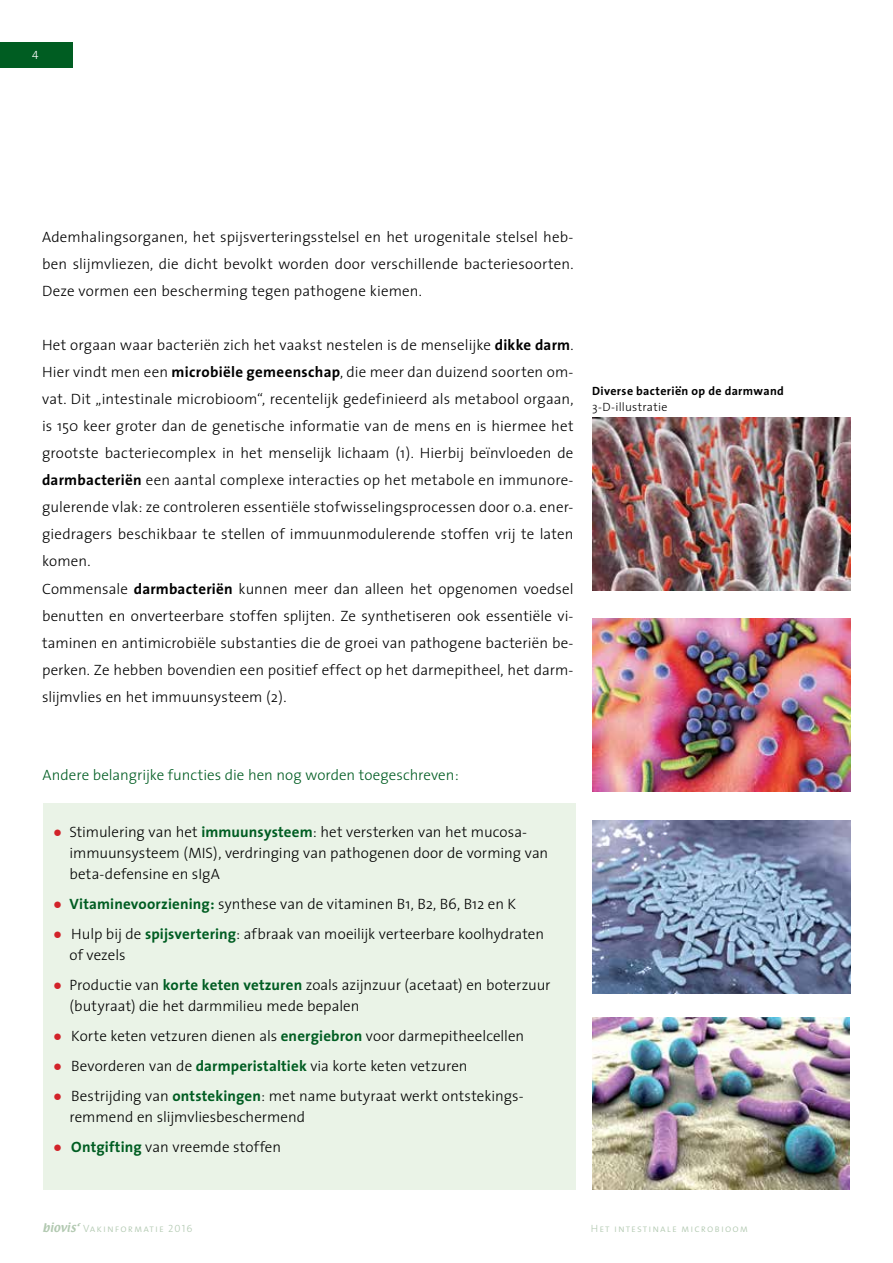
<style>
.page{position:relative;width:893px;height:1263px;background:#fff}
.page>*{position:absolute;margin:0;border:0;box-sizing:border-box;transform-origin:0 0}
.t1{font:300 15px/27px "The Sans";letter-spacing:.005em;color:#000}
.t2{font:300 15px "The Sans";color:#005d22}
.t3{font:700 12px "The Sans";letter-spacing:.03em;color:#000}
.t4{font:300 12px "The Sans";letter-spacing:.015em;color:#000}
.t5{font:12px "The Sans Light Caps";color:#fff}
.t6{font:10.5px "The Sans Light Caps";letter-spacing:.1em;color:#b2c9b1}
.s1{font-weight:700}
.s2{font-family:"Andale Mono";font-weight:400;color:#d2232a}
.s3{font-weight:700;color:#005d22}
.s4{font-family:"Textile"}
</style>
<div class="page">
<div style="left:0;top:43px;width:73px;height:25px;background:#005d22"></div>
<div style="left:43px;top:803px;width:533px;height:386px;background:#eaf3e7"></div>
<img style="left:592px;top:418px;width:258px;height:172px">
<img style="left:592px;top:619px;width:258px;height:172px">
<img style="left:592px;top:820px;width:258px;height:173px">
<img style="left:592px;top:1017px;width:257px;height:172px">
<p class="t5" style="left:32px;top:45px;width:8px">4</p>
<p class="t1" style="left:42px;top:223px;width:533px;text-align:justify">Ademhalingsorganen, het spijsverteringsstelsel en het urogenitale stelsel heb&shy;ben slijmvliezen, die dicht bevolkt worden door verschillende bacteriesoorten.<br>Deze vormen een bescherming tegen pathogene kiemen.</p>
<p class="t1" style="left:42px;top:331px;width:533px">Het orgaan waar bacteriën zich het vaakst nestelen is de menselijke <span class="s1">dikke darm</span>.<br>Hier vindt men een <span class="s1">microbiële gemeenschap</span>, die meer dan duizend soorten om&shy;vat. Dit „intestinale microbioom“, recentelijk gedefinieerd als metabool orgaan, is 150 keer groter dan de genetische informatie van de mens en is hiermee het grootste bacteriecomplex in het menselijk lichaam (1). Hierbij beïnvloeden de <span class="s1">darmbacteriën</span> een aantal complexe interacties op het metabole en immunore&shy;gulerende vlak: ze controleren essentiële stofwisselingsprocessen door o.a. ener&shy;giedragers beschikbaar te stellen of immuunmodulerende stoffen vrij te laten komen.<br>Commensale <span class="s1">darmbacteriën</span> kunnen meer dan alleen het opgenomen voedsel benutten en onverteerbare stoffen splijten. Ze synthetiseren ook essentiële vi&shy;taminen en antimicrobiële substanties die de groei van pathogene bacteriën be&shy;perken. Ze hebben bovendien een positief effect op het darmepitheel, het darm&shy;slijmvlies en het immuunsysteem (2).</p>
<p class="t3" style="left:592px;top:381px;width:193px">Diverse bacterien op de darmwand</p>
<p class="t4" style="left:592px;top:397px;width:77px">3-D-illustratie</p>
<p class="t3" style="left:675px;top:374px;width:8px">..</p>
<p class="t2" style="left:43px;top:762px;width:418px">Andere belangrijke functies die hen nog worden toegeschreven:</p>
<p class="t1" style="left:70px;top:820px;width:480px;line-height:21px;text-indent:-16px"><span class="s2">●</span> Stimulering van het <span class="s3">immuunsysteem</span>: het versterken van het mucosa&shy;immuunsysteem (MIS), verdringing van pathogenen door de vorming van beta-defensine en sIgA</p>
<p class="t1" style="left:53px;top:889px;width:465px"><span class="s2">●</span> <span class="s3">Vitaminevoorziening:</span> synthese van de vitaminen B1, B2, B6, B12 en K</p>
<p class="t1" style="left:70px;top:922px;width:476px;line-height:21px;text-indent:-16px"><span class="s2">●</span> Hulp bij de <span class="s3">spijsvertering</span>: afbraak van moeilijk verteerbare koolhydraten of vezels</p>
<p class="t1" style="left:70px;top:973px;width:483px;line-height:21px;text-indent:-16px"><span class="s2">●</span> Productie van <span class="s3">korte keten vetzuren</span> zoals azijnzuur (acetaat) en boterzuur (butyraat) die het darmmilieu mede bepalen</p>
<p class="t1" style="left:53px;top:1021px;width:473px"><span class="s2">●</span> Korte keten vetzuren dienen als <span class="s3">energiebron</span> voor darmepitheelcellen</p>
<p class="t1" style="left:53px;top:1051px;width:416px"><span class="s2">●</span> Bevorderen van de <span class="s3">darmperistaltiek</span> via korte keten vetzuren</p>
<p class="t1" style="left:70px;top:1084px;width:456px;line-height:21px;text-indent:-16px"><span class="s2">●</span> Bestrijding van <span class="s3">ontstekingen</span>: met name butyraat werkt ontstekings&shy;remmend en slijmvliesbeschermend</p>
<p class="t1" style="left:53px;top:1132px;width:230px"><span class="s2">●</span> <span class="s3">Ontgifting</span> van vreemde stoffen</p>
<p class="t6" style="left:43px;top:1219px;width:151px"><span class="s4">biovis‘</span> Vakinformatie 2016</p>
<p class="t6" style="left:591px;top:1219px;width:159px">Het intestinale microbioom</p>
</div>
